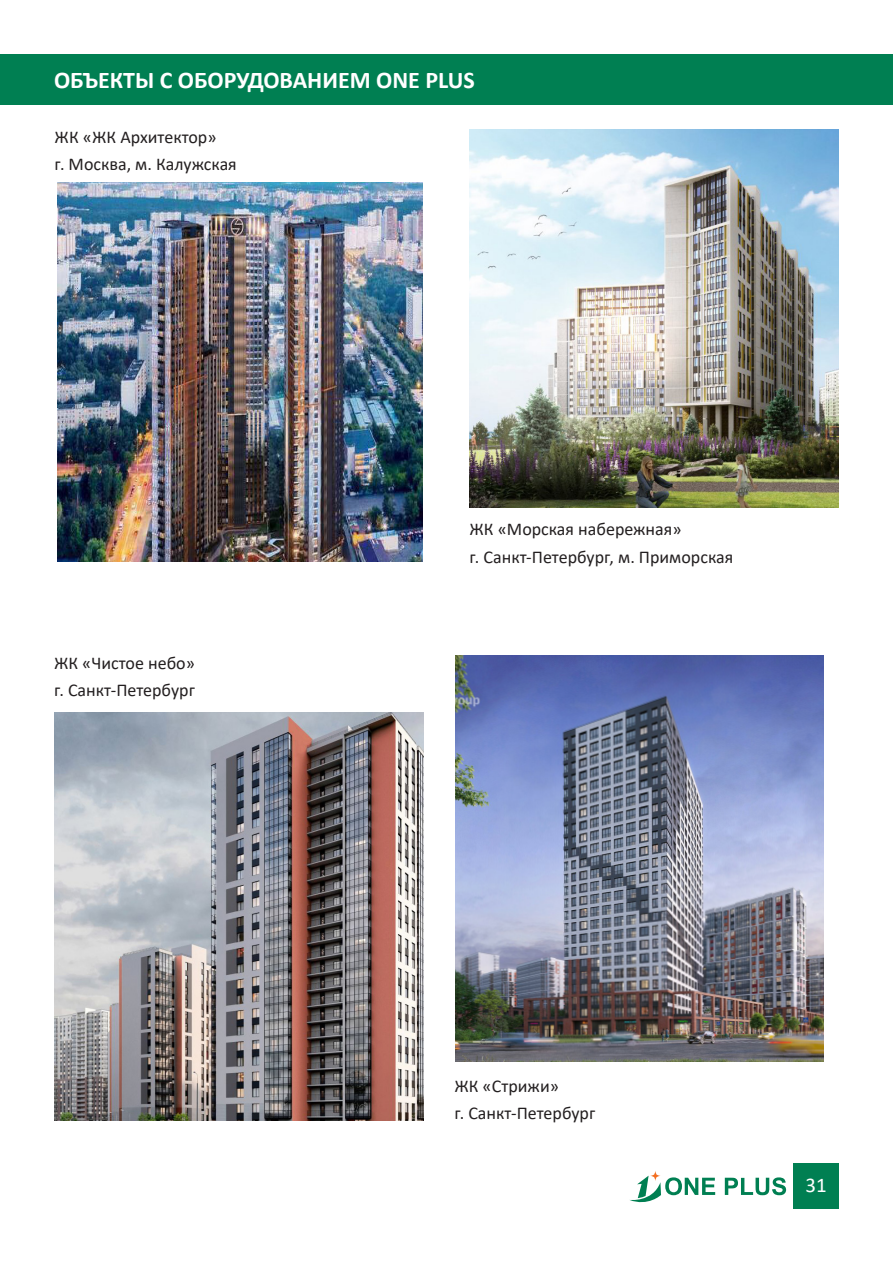
<style>
.page{position:relative;width:893px;height:1263px;background:#fff}
.page>*{position:absolute;margin:0;border:0;box-sizing:border-box;transform-origin:0 0}
.t1{font:700 24px "Calibri";color:#fff}
.t2{font:21px "Calibri";color:#fff}
.Калибри_жирный{font:18px "Calibri";color:#231f20}
</style>
<div class="page">
<div style="left:793px;top:1163px;width:46px;height:46px;background:#007f52"></div>
<svg style="left:630px;top:1171px;width:85px;height:32px"></svg>
<svg style="left:725px;top:1177px;width:61px;height:18px"></svg>
<div style="left:0;top:54px;width:893px;height:51px;background:#007f52"></div>
<img style="left:55px;top:712px;width:368px;height:408px">
<img style="left:455px;top:656px;width:369px;height:406px">
<img style="left:469px;top:129px;width:369px;height:379px">
<img style="left:58px;top:183px;width:365px;height:378px">
<p class="t1" style="left:54px;top:63px;width:422px">ОБЪЕКТЫ С ОБОРУДОВАНИЕМ ONE PLUS</p>
<p class="Калибри_жирный" style="left:55px;top:124px;width:163px">ЖК «ЖК Архитектор»</p>
<p class="Калибри_жирный" style="left:55px;top:151px;width:184px">г. Москва, м. Калужская</p>
<p class="Калибри_жирный" style="left:54px;top:651px;width:142px">ЖК «Чистое небо»</p>
<p class="Калибри_жирный" style="left:54px;top:678px;width:142px">г. Санкт-Петербург</p>
<p class="Калибри_жирный" style="left:469px;top:517px;width:214px">ЖК «Морская набережная»</p>
<p class="Калибри_жирный" style="left:469px;top:544px;width:265px">г. Санкт-Петербург, м. Приморская</p>
<p class="Калибри_жирный" style="left:454px;top:1073px;width:106px">ЖК «Стрижи»</p>
<p class="Калибри_жирный" style="left:454px;top:1100px;width:142px">г. Санкт-Петербург</p>
<p class="t2" style="left:805px;top:1170px;width:23px">31</p>
</div>
